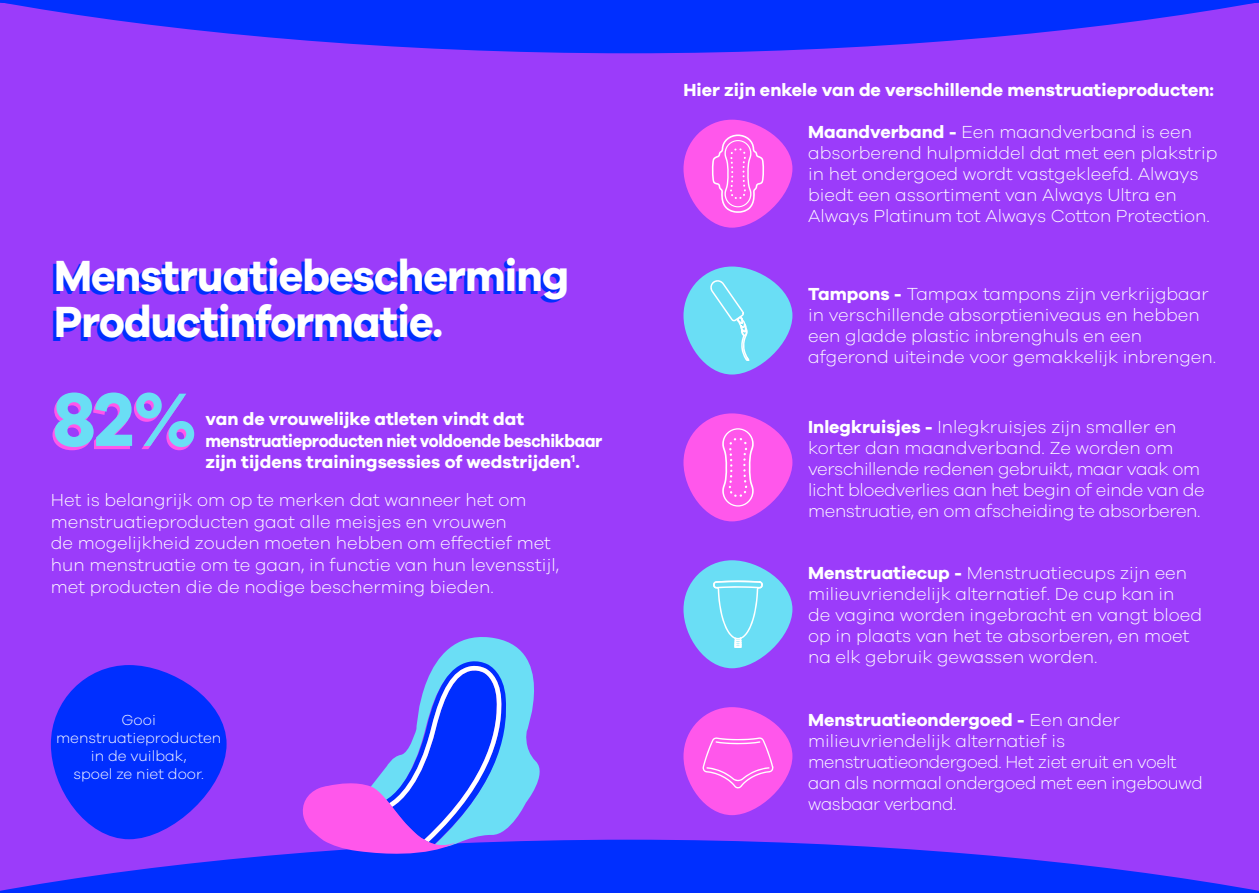
<style>
.page{position:relative;width:1259px;height:893px;background:#9b3cfa}
.page>*{position:absolute;margin:0;border:0;box-sizing:border-box;transform-origin:0 0}
.t1{font:700 78px "Galano Grotesque";color:#6adef5;scale:.95 1}
.t2{font:700 45px "Galano Grotesque";letter-spacing:-.02em;color:#fff;scale:.95 1}
.t3{font:300 18px/21px "Galano Grotesque";color:#fff}
.t4{font:300 18px/21px "Galano Grotesque";letter-spacing:-.02em;color:#fff}
.t5{font:700 18px/21.6px "Galano Grotesque";color:#fff}
.t6{font:300 15px "Galano Grotesque";color:#fff}
.s1{font-weight:700}
</style>
<div class="page">
<svg style="left:244px;top:35px;width:771px;height:18px;fill:#002fff"></svg>
<svg style="left:0;top:0;width:1259px;height:35px"></svg>
<svg style="left:683px;top:120px;width:109px;height:108px;background:#f053ed"></svg>
<div style="left:683px;top:267px;width:109px;height:108px;background:#6adef5;border-radius:49px"></div>
<div style="left:683px;top:413px;width:109px;height:108px;background:#ff57eb;border-radius:49px"></div>
<svg style="left:683px;top:560px;width:109px;height:108px"></svg>
<svg style="left:710px;top:280px;width:39px;height:81px"></svg>
<svg style="left:711px;top:134px;width:53px;height:79px;background:#ff6fed"></svg>
<svg style="left:722px;top:428px;width:31px;height:79px"></svg>
<svg style="left:0;top:580px;width:1259px;height:313px"></svg>
<p class="t2" style="left:54px;top:248px;width:544px">Menstruatiebescherming</p>
<p class="t2" style="left:54px;top:294px;width:411px">Productinformatie.</p>
<p class="t1" style="left:53px;top:371px;width:153px">82%</p>
<p class="t5" style="left:205px;top:407px;width:398px">van de vrouwelijke atleten vindt dat menstruatieproducten niet voldoende beschikbaar zijn tijdens trainingsessies of wedstrijden<sup>1</sup>.</p>
<p class="t3" style="left:51px;top:489px;width:510px;line-height:21.6px">Het is belangrijk om op te merken dat wanneer het om menstruatieproducten gaat alle meisjes en vrouwen<br>de mogelijkheid zouden moeten hebben om effectief met hun menstruatie om te gaan, in functie van hun levensstijl, met producten die de nodige bescherming bieden.</p>
<p class="t6" style="left:122px;top:711px;width:36px">Gooi</p>
<p class="t6" style="left:56px;top:729px;width:167px">menstruatieproducten</p>
<p class="t6" style="left:91px;top:747px;width:97px">in de vuilbak,</p>
<p class="t6" style="left:73px;top:765px;width:132px">spoel ze niet door.</p>
<p class="t5" style="left:683px;top:78px;width:532px">Hier zijn enkele van de verschillende menstruatieproducten:</p>
<p class="t3" style="left:808px;top:121px;width:385px"><span class="s1">Maandverband -</span> Een maandverband is een</p>
<p class="t3" style="left:808px;top:142px;width:411px">absorberend hulpmiddel dat met een plakstrip in het ondergoed wordt vastgekleefd. Always biedt een assortiment van Always Ultra en Always Platinum tot Always Cotton Protection.</p>
<p class="t3" style="left:808px;top:283px;width:409px"><span class="s1">Tampons -</span> Tampax tampons zijn verkrijgbaar in verschillende absorptieniveaus en hebben een gladde plastic inbrenghuls en een afgerond uiteinde voor gemakkelijk inbrengen.</p>
<p class="t4" style="left:808px;top:416px;width:398px"><span class="s1">Inlegkruisjes -</span> Inlegkruisjes zijn smaller en korter dan maandverband. Ze worden om verschillende redenen gebruikt, maar vaak om licht bloedverlies aan het begin of einde van de menstruatie, en om afscheiding te absorberen.</p>
<p class="t3" style="left:808px;top:562px;width:395px"><span class="s1">Menstruatiecup -</span> Menstruatiecups zijn een milieuvriendelijk alternatief. De cup kan in<br>de vagina worden ingebracht en vangt bloed op in plaats van het te absorberen, en moet na elk gebruik gewassen worden.</p>
<p class="t4" style="left:808px;top:709px;width:396px"><span class="s1">Menstruatieondergoed -</span> Een ander milieuvriendelijk alternatief is menstruatieondergoed. Het ziet eruit en voelt aan als normaal ondergoed met een ingebouwd wasbaar verband.</p>
</div>
